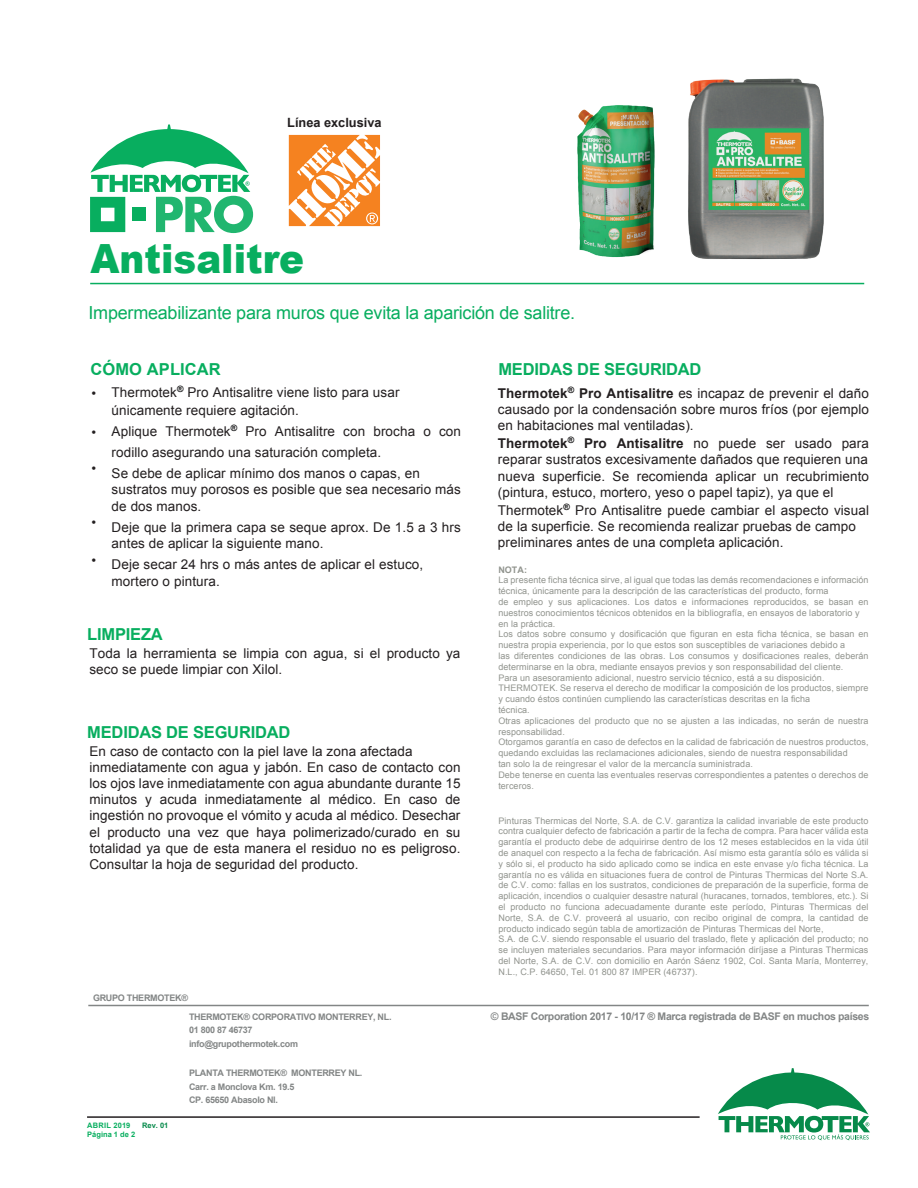
<style>
.page{position:relative;width:918px;height:1188px;background:#fff}
.page>*{position:absolute;margin:0;border:0;box-sizing:border-box;transform-origin:0 0}
.t1{font:900 40.2px "Arial";color:#08ae5f;scale:.93 1}
.t2{font:18px "Arial";letter-spacing:-.015em;color:#08ae5f}
.t3{font:700 16.5px "Arial";letter-spacing:-.015em;color:#08ae5f}
.t4{font:700 16.5px "Arial";letter-spacing:.005em;color:#08ae5f}
.t5{font:13.5px/16.2px "Arial";letter-spacing:.005em;color:#231f20}
.t6{font:700 12.75px "Arial";color:#231f20}
.t7{font:700 10.5px "Arial";letter-spacing:-.03em;color:#838686}
.t8{font:9px/10.8px "Arial";letter-spacing:.005em;color:#91948e}
.t9{font:700 9px/13.5px "Arial";letter-spacing:-.03em;color:#838686}
.t10{font:700 9px "Arial";color:#91948e}
.t11{font:700 7.5px/9px "Arial";color:#08ae5f}
.t12{font:700 7.5px "Arial";color:#068a4a}
.s1{font-weight:700}
</style>
<div class="page">
<svg style="left:90px;top:124px;width:163px;height:109px"></svg>
<div style="left:133px;top:208px;width:13px;height:13px;background:#08ae5f"></div>
<hr style="left:90px;top:283px;width:774px;height:1px;background:#08ae5f">
<hr style="left:88px;top:1005px;width:781px;height:1px;background:#838686">
<hr style="left:87px;top:1116px;width:613px;height:2px;background:#231f20">
<svg style="left:718px;top:1068px;width:152px;height:72px"></svg>
<img style="left:688px;top:78px;width:136px;height:181px">
<img style="left:577px;top:105px;width:78px;height:153px">
<svg style="left:288px;top:134px;width:92px;height:93px"></svg>
<svg style="left:289px;top:135px;width:91px;height:91px"></svg>
<h3 class="t6" style="left:287px;top:114px;width:96px">Línea exclusiva</h3>
<h1 class="t1" style="left:91px;top:230px;width:231px">Antisalitre</h1>
<h2 class="t2" style="left:88px;top:301px;width:488px">Impermeabilizante para muros que evita la aparición de salitre.</h2>
<h3 class="t4" style="left:90px;top:359px;width:132px">CÓMO APLICAR</h3>
<h3 class="t5" style="left:91px;top:385px;width:6px">•</h3>
<h3 class="t5" style="left:91px;top:424px;width:6px">•</h3>
<h3 class="t5" style="left:91px;top:460px;width:6px">•</h3>
<h3 class="t5" style="left:91px;top:514px;width:6px">•</h3>
<h3 class="t5" style="left:91px;top:552px;width:6px">•</h3>
<h3 class="t5" style="left:112px;top:383px;width:289px;line-height:18px">Thermotek<sup>®</sup> Pro Antisalitre viene listo para usar únicamente requiere agitación.</h3>
<h3 class="t5" style="left:112px;top:421px;width:351px;line-height:21px">Aplique Thermotek<sup>®</sup> Pro Antisalitre con brocha o con rodillo asegurando una saturación completa.<br>Se debe de aplicar mínimo dos manos o capas, en</h3>
<h3 class="t5" style="left:112px;top:481px;width:351px">sustratos muy porosos es posible que sea necesario más de dos manos.</h3>
<h3 class="t5" style="left:112px;top:519px;width:351px">Deje que la primera capa se seque aprox. De 1.5 a 3 hrs antes de aplicar la siguiente mano.</h3>
<h3 class="t5" style="left:112px;top:556px;width:313px">Deje secar 24 hrs o más antes de aplicar el estuco, mortero o pintura.</h3>
<h3 class="t3" style="left:87px;top:624px;width:77px">LIMPIEZA</h3>
<h3 class="t5" style="left:89px;top:645px;width:373px">Toda la herramienta se limpia con agua, si el producto ya seco se puede limpiar con Xilol.</h3>
<h3 class="t3" style="left:87px;top:722px;width:205px">MEDIDAS DE SEGURIDAD</h3>
<p class="t5" style="left:89px;top:743px;width:373px">En caso de contacto con la piel lave la zona afectada inmediatamente con agua y jabón. En caso de contacto con los ojos lave inmediatamente con agua abundante durante 15 minutos y acuda inmediatamente al médico. En caso de ingestión no provoque el vómito y acuda al médico. Desechar el producto una vez que haya polimerizado/curado en su totalidad ya que de esta manera el residuo no es peligroso.<br>Consultar la hoja de seguridad del producto.</p>
<p class="t9" style="left:93px;top:991px;width:96px">GRUPO THERMOTEK®</p>
<p class="t11" style="left:87px;top:1121px;width:49px">ABRIL 2019<br>Página 1 de 2</p>
<p class="t12" style="left:142px;top:1120px;width:28px">Rev. 01</p>
<p class="t9" style="left:189px;top:1010px;width:204px">THERMOTEK® CORPORATIVO MONTERREY, NL.<br>01 800 87 46737<br>info@grupothermotek.com</p>
<p class="t9" style="left:189px;top:1067px;width:175px">PLANTA THERMOTEK® MONTERREY NL.<br>Carr. a Monclova Km. 19.5<br>CP. 65650 Abasolo Nl.</p>
<h3 class="t3" style="left:498px;top:359px;width:205px">MEDIDAS DE SEGURIDAD</h3>
<h3 class="t5" style="left:498px;top:385px;width:373px;text-align:justify"><span class="s1">Thermotek</span><sup>®</sup> <span class="s1">Pro Antisalitre</span> es incapaz de prevenir el daño causado por la condensación sobre muros fríos (por ejemplo en habitaciones mal ventiladas).</h3>
<h3 class="t5" style="left:498px;top:436px;width:373px;text-align:justify"><span class="s1">Thermotek</span><sup>®</sup> <span class="s1">Pro Antisalitre</span> no puede ser usado para reparar sustratos excesivamente dañados que requieren una nueva superficie. Se recomienda aplicar un recubrimiento (pintura, estuco, mortero, yeso o papel tapiz), ya que el</h3>
<h3 class="t5" style="left:498px;top:502px;width:373px">Thermotek<sup>®</sup> Pro Antisalitre puede cambiar el aspecto visual de la superficie. Se recomienda realizar pruebas de campo preliminares antes de una completa aplicación.</h3>
<p class="t10" style="left:498px;top:564px;width:30px">NOTA:</p>
<p class="t8" style="left:498px;top:575px;width:372px">La presente ficha técnica sirve, al igual que todas las demás recomendaciones e información técnica, únicamente para la descripción de las características del producto, forma<br>de empleo y sus aplicaciones. Los datos e informaciones reproducidos, se basan en nuestros conocimientos técnicos obtenidos en la bibliografía, en ensayos de laboratorio y en la práctica.<br>Los datos sobre consumo y dosificación que figuran en esta ficha técnica, se basan en nuestra propia experiencia, por lo que estos son susceptibles de variaciones debido a<br>las diferentes condiciones de las obras. Los consumos y dosificaciones reales, deberán determinarse en la obra, mediante ensayos previos y son responsabilidad del cliente.<br>Para un asesoramiento adicional, nuestro servicio técnico, está a su disposición.<br>THERMOTEK. Se reserva el derecho de modificar la composición de los productos, siempre y cuando éstos continúen cumpliendo las características descritas en la ficha<br>técnica.<br>Otras aplicaciones del producto que no se ajusten a las indicadas, no serán de nuestra responsabilidad.<br>Otorgamos garantía en caso de defectos en la calidad de fabricación de nuestros productos, quedando excluidas las reclamaciones adicionales, siendo de nuestra responsabilidad<br>tan solo la de reingresar el valor de la mercancía suministrada.<br>Debe tenerse en cuenta las eventuales reservas correspondientes a patentes o derechos de terceros.</p>
<p class="t8" style="left:499px;top:815px;width:371px">Pinturas Thermicas del Norte, S.A. de C.V. garantiza la calidad invariable de este producto contra cualquier defecto de fabricación a partir de la fecha de compra. Para hacer válida esta garantía el producto debe de adquirirse dentro de los 12 meses establecidos en la vida útil de anaquel con respecto a la fecha de fabricación. Así mismo esta garantía sólo es válida si y sólo si, el producto ha sido aplicado como se indica en este envase y/o ficha técnica. La garantía no es válida en situaciones fuera de control de Pinturas Thermicas del Norte S.A. de C.V. como: fallas en los sustratos, condiciones de preparación de la superficie, forma de aplicación, incendios o cualquier desastre natural (huracanes, tornados, temblores, etc.). Si el producto no funciona adecuadamente durante este período, Pinturas Thermicas del Norte, S.A. de C.V. proveerá al usuario, con recibo original de compra, la cantidad de producto indicado según tabla de amortización de Pinturas Thermicas del Norte,<br>S.A. de C.V. siendo responsable el usuario del traslado, flete y aplicación del producto; no se incluyen materiales secundarios. Para mayor información diríjase a Pinturas Thermicas del Norte, S.A. de C.V. con domicilio en Aarón Sáenz 1902, Col. Santa María, Monterrey, N.L., C.P. 64650, Tel. 01 800 87 IMPER (46737).</p>
<p class="t7" style="left:491px;top:1009px;width:380px">© BASF Corporation 2017 - 10/17 ® Marca registrada de BASF en muchos países</p>
</div>
